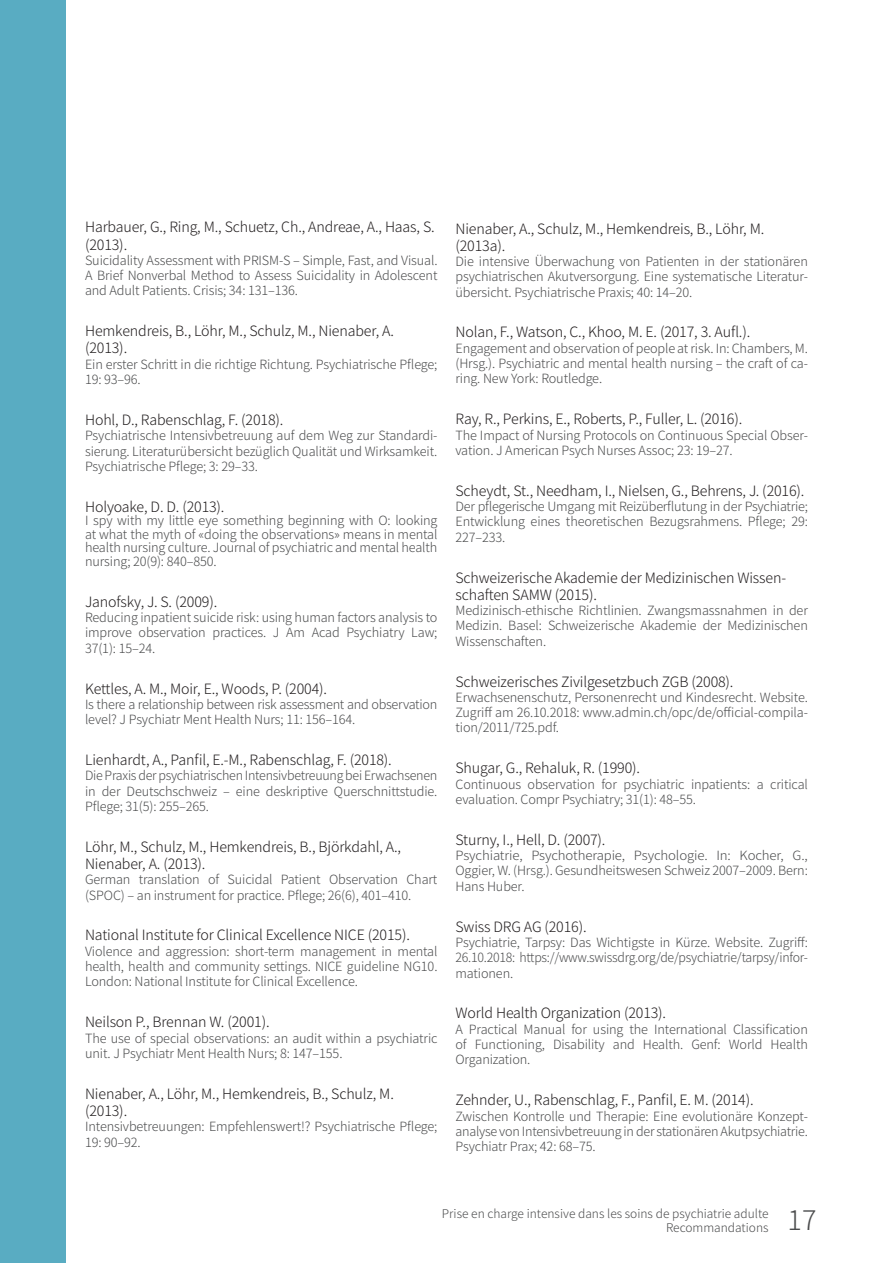
<style>
.page{position:relative;width:893px;height:1263px;background:#fff}
.page>*{position:absolute;margin:0;border:0;box-sizing:border-box;transform-origin:0 0}
.t1{font:300 27px "Noto Sans JP";color:#4b4c4d}
.t2{font:300 14.25px/17.1px "Noto Sans JP";letter-spacing:-.01em;color:#231f20}
.t3{font:300 12.75px/15.3px "Noto Sans JP";letter-spacing:-.01em;color:#4b4c4d;text-align:justify}
.t4{font:300 12.75px/15.3px "Noto Sans JP";letter-spacing:-.01em;color:#4b4c4d;text-align:justify;scale:1.04 1}
.t5{font:300 12px/14.4px "Noto Sans JP";color:#4b4c4d;text-align:right}
</style>
<div class="page">
<div style="left:0;top:0;width:66px;height:1263px;background:#59acc2"></div>
<p class="t2" style="left:85px;top:219px;width:351px">Harbauer, G., Ring, M., Schuetz, Ch., Andreae, A., Haas, S. (2013).</p>
<p class="t3" style="left:85px;top:253px;width:354px">Suicidality Assessment with PRISM-S – Simple, Fast, and Visual.<br>A Brief Nonverbal Method to Assess Suicidality in Adolescent and Adult Patients. Crisis; 34: 131–136.</p>
<p class="t2" style="left:85px;top:323px;width:310px">Hemkendreis, B., Löhr, M., Schulz, M., Nienaber, A. (2013).</p>
<p class="t3" style="left:85px;top:357px;width:354px">Ein erster Schritt in die richtige Richtung. Psychiatrische Pflege;<br>19: 93–96.</p>
<p class="t2" style="left:85px;top:411px;width:200px">Hohl, D., Rabenschlag, F. (2018).</p>
<p class="t3" style="left:85px;top:428px;width:354px">Psychiatrische Intensivbetreuung auf dem Weg zur Standardi&shy;sierung. Literaturübersicht bezüglich Qualität und Wirksamkeit.<br>Psychiatrische Pflege; 3: 29–33.</p>
<p class="t2" style="left:85px;top:498px;width:141px">Holyoake, D. D. (2013).</p>
<p class="t3" style="left:85px;top:514px;width:354px;line-height:13.5px">I spy with my little eye something beginning with O: looking at what the myth of «doing the observations» means in mental health nursing culture. Journal of psychiatric and mental health nursing; 20(9): 840–850.</p>
<p class="t2" style="left:85px;top:593px;width:134px">Janofsky, J. S. (2009).</p>
<p class="t3" style="left:85px;top:610px;width:354px">Reducing inpatient suicide risk: using human factors analysis to improve observation practices. J Am Acad Psychiatry Law; 37(1): 15–24.</p>
<p class="t2" style="left:85px;top:680px;width:244px">Kettles, A. M., Moir, E., Woods, P. (2004).</p>
<p class="t3" style="left:85px;top:697px;width:354px">Is there a relationship between risk assessment and observation level? J Psychiatr Ment Health Nurs; 11: 156–164.</p>
<p class="t2" style="left:85px;top:751px;width:308px">Lienhardt, A., Panfil, E.-M., Rabenschlag, F. (2018).</p>
<p class="t3" style="left:85px;top:768px;width:354px">Die Praxis der psychiatrischen Intensivbetreuung bei Erwachsenen in der Deutschschweiz – eine deskriptive Querschnittstudie.<br>Pflege; 31(5): 255–265.</p>
<p class="t2" style="left:85px;top:838px;width:318px">Löhr, M., Schulz, M., Hemkendreis, B., Björkdahl, A.,<br>Nienaber, A. (2013).</p>
<p class="t3" style="left:85px;top:872px;width:354px">German translation of Suicidal Patient Observation Chart (SPOC) – an instrument for practice. Pflege; 26(6), 401–410.</p>
<p class="t2" style="left:85px;top:927px;width:326px">National Institute for Clinical Excellence NICE (2015).</p>
<p class="t3" style="left:85px;top:944px;width:354px">Violence and aggression: short-term management in mental health, health and community settings. NICE guideline NG10.<br>London: National Institute for Clinical Excellence.</p>
<p class="t2" style="left:85px;top:1014px;width:186px">Neilson P., Brennan W. (2001).</p>
<p class="t3" style="left:85px;top:1030px;width:354px">The use of special observations: an audit within a psychiatric unit. J Psychiatr Ment Health Nurs; 8: 147–155.</p>
<p class="t2" style="left:85px;top:1085px;width:310px">Nienaber, A., Löhr, M., Hemkendreis, B., Schulz, M. (2013).</p>
<p class="t3" style="left:85px;top:1119px;width:354px">Intensivbetreuungen: Empfehlenswert!? Psychiatrische Pflege;<br>19: 90–92.</p>
<p class="t2" style="left:455px;top:220px;width:310px">Nienaber, A., Schulz, M., Hemkendreis, B., Löhr, M. (2013a).</p>
<p class="t3" style="left:455px;top:254px;width:354px">Die intensive Überwachung von Patienten in der stationären psychiatrischen Akutversorgung. Eine systematische Literatur&shy;übersicht. Psychiatrische Praxis; 40: 14–20.</p>
<p class="t2" style="left:455px;top:324px;width:296px">Nolan, F., Watson, C., Khoo, M. E. (2017, 3. Aufl.).</p>
<p class="t3" style="left:455px;top:341px;width:354px">Engagement and observation of people at risk. In: Chambers, M. (Hrsg.). Psychiatric and mental health nursing – the craft of ca&shy;ring. New York: Routledge.</p>
<p class="t2" style="left:455px;top:411px;width:288px">Ray, R., Perkins, E., Roberts, P., Fuller, L. (2016).</p>
<p class="t3" style="left:455px;top:427px;width:354px">The Impact of Nursing Protocols on Continuous Special Obser&shy;vation. J American Psych Nurses Assoc; 23: 19–27.</p>
<p class="t2" style="left:455px;top:482px;width:350px">Scheydt, St., Needham, I., Nielsen, G., Behrens, J. (2016).</p>
<p class="t3" style="left:455px;top:499px;width:354px">Der pflegerische Umgang mit Reizüberflutung in der Psychiatrie; Entwicklung eines theoretischen Bezugsrahmens. Pflege; 29:<br>227–233.</p>
<p class="t2" style="left:455px;top:569px;width:332px">Schweizerische Akademie der Medizinischen Wissen&shy;schaften SAMW (2015).</p>
<p class="t3" style="left:455px;top:603px;width:354px">Medizinisch-ethische Richtlinien. Zwangsmassnahmen in der Medizin. Basel: Schweizerische Akademie der Medizinischen Wissenschaften.</p>
<p class="t2" style="left:455px;top:673px;width:280px">Schweizerisches Zivilgesetzbuch ZGB (2008).</p>
<p class="t3" style="left:455px;top:690px;width:354px">Erwachsenenschutz, Personenrecht und Kindesrecht. Website.<br>Zugriff am 26.10.2018: www.admin.ch/opc/de/official-compila&shy;tion/2011/725.pdf.</p>
<p class="t2" style="left:455px;top:760px;width:186px">Shugar, G., Rehaluk, R. (1990).</p>
<p class="t3" style="left:455px;top:776px;width:354px">Continuous observation for psychiatric inpatients: a critical evaluation. Compr Psychiatry; 31(1): 48–55.</p>
<p class="t2" style="left:455px;top:831px;width:152px">Sturny, I., Hell, D. (2007).</p>
<p class="t4" style="left:455px;top:848px;width:340px">Psychiatrie, Psychotherapie, Psychologie. In: Kocher, G., Oggier, W. (Hrsg.). Gesundheitswesen Schweiz 2007–2009. Bern:<br>Hans Huber.</p>
<p class="t2" style="left:455px;top:918px;width:133px">Swiss DRG AG (2016).</p>
<p class="t3" style="left:455px;top:935px;width:354px">Psychiatrie, Tarpsy: Das Wichtigste in Kürze. Website. Zugriff:<br>26.10.2018: https://www.swissdrg.org/de/psychiatrie/tarpsy/infor&shy;mationen.</p>
<p class="t2" style="left:455px;top:1005px;width:212px">World Health Organization (2013).</p>
<p class="t3" style="left:455px;top:1022px;width:354px">A Practical Manual for using the International Classification of Functioning, Disability and Health. Genf: World Health Organization.</p>
<p class="t2" style="left:455px;top:1092px;width:300px">Zehnder, U., Rabenschlag, F., Panfil, E. M. (2014).</p>
<p class="t3" style="left:455px;top:1108px;width:354px">Zwischen Kontrolle und Therapie: Eine evolutionäre Konzept&shy;analyse von Intensivbetreuung in der stationären Akutpsychiatrie.<br>Psychiatr Prax; 42: 68–75.</p>
<p class="t5" style="left:442px;top:1206px;width:328px">Prise en charge intensive dans les soins de psychiatrie adulte<br>Recommandations</p>
<h1 class="t1" style="left:787px;top:1205px;width:30px">17</h1>
</div>
